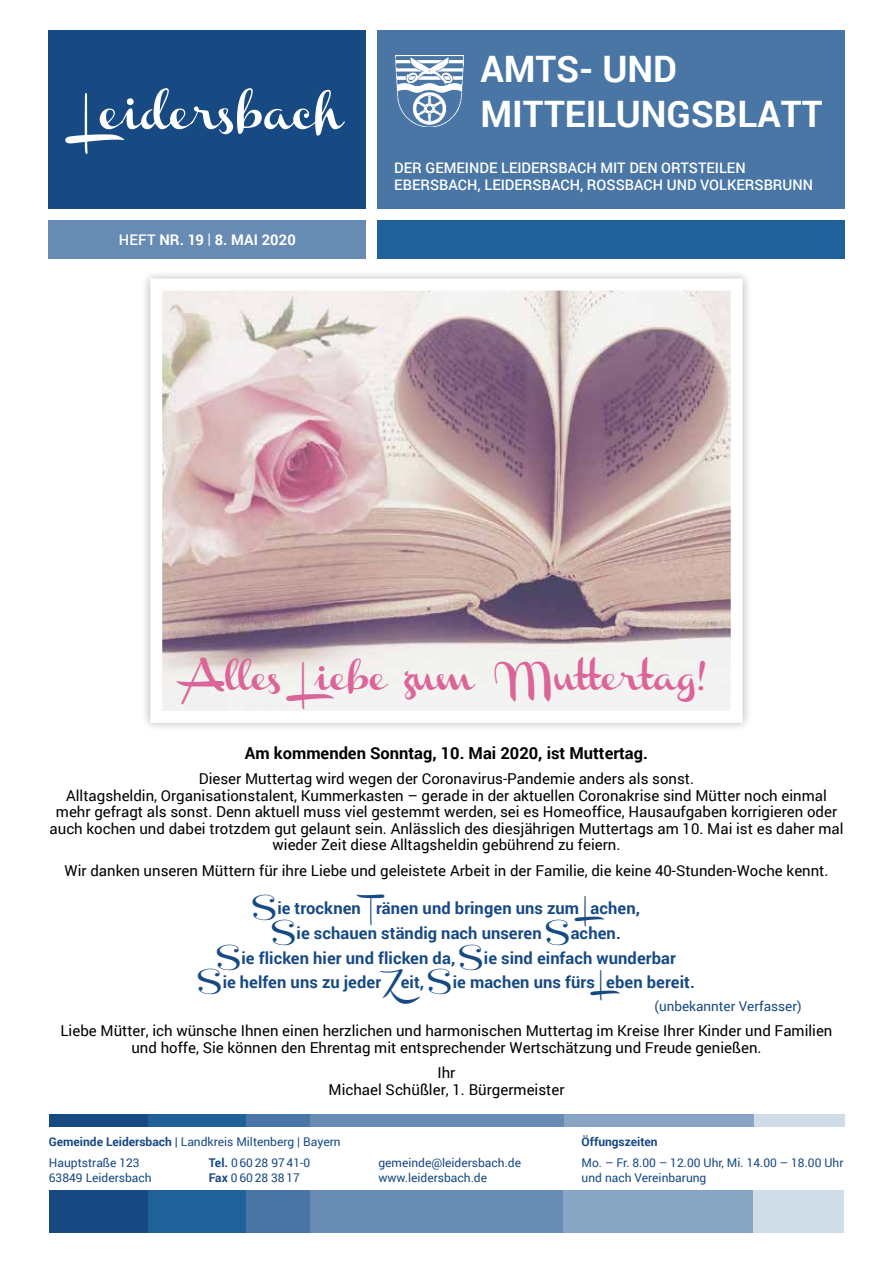
<style>
.page{position:relative;width:893px;height:1263px;background:#fff}
.page>*{position:absolute;margin:0;border:0;box-sizing:border-box;transform-origin:0 0}
.t1{font:700 36.45px/45px "Roboto";color:#fff}
.t2{font:25.5px "Channel";color:#db6498;scale:1.05 1}
.t3{font:700 16.5px/24.8px "Roboto";letter-spacing:.005em;color:#174983;text-align:center}
.t4{font:700 16.5px "Roboto";color:#000}
.t5{font:15px/16.5px "Roboto";color:#000;text-align:center}
.t6{font:700 14.7px "Roboto";letter-spacing:.005em;color:#fff}
.t7{font:500 14.55px/17.4px "Roboto";color:#fff}
.t8{font:13.5px "Roboto";color:#174983}
.t9{font:12px/15px "Roboto";color:#174983}
.t10{font:700 12px "Roboto";color:#174983}
.s1{font-weight:500}
.s2{font-weight:400}
.s3{font-family:"Channel";font-weight:400}
.s4{font-weight:700}
</style>
<div class="page">
<div style="left:140px;top:269px;width:612px;height:464px;background:#000;opacity:.3"></div>
<img style="left:163px;top:292px;width:567px;height:418px">
<div style="left:150px;top:279px;width:593px;height:444px;border:12px solid #fff"></div>
<div style="left:48px;top:30px;width:318px;height:178px;background:#174983"></div>
<svg style="left:65px;top:88px;width:280px;height:66px"></svg>
<div style="left:377px;top:30px;width:468px;height:178px;background:#4976a5"></div>
<div style="left:48px;top:220px;width:318px;height:39px;background:#678bb3"></div>
<div style="left:377px;top:220px;width:468px;height:39px;background:#21619a"></div>
<img style="left:396px;top:55px;width:67px;height:72px">
<div style="left:49px;top:1191px;width:100px;height:42px;background:#174983"></div>
<div style="left:148px;top:1191px;width:98px;height:42px;background:#21619a"></div>
<div style="left:246px;top:1191px;width:64px;height:42px;background:#4976a5"></div>
<div style="left:310px;top:1191px;width:264px;height:42px;background:#678bb3"></div>
<div style="left:563px;top:1191px;width:197px;height:42px;background:#88a5c3"></div>
<div style="left:753px;top:1191px;width:91px;height:42px;background:#d0dce7"></div>
<div style="left:49px;top:1114px;width:100px;height:13px;background:#174983"></div>
<div style="left:149px;top:1114px;width:98px;height:13px;background:#21619a"></div>
<div style="left:247px;top:1114px;width:63px;height:13px;background:#4976a5"></div>
<div style="left:310px;top:1114px;width:264px;height:13px;background:#678bb3"></div>
<div style="left:564px;top:1114px;width:196px;height:13px;background:#88a5c3"></div>
<div style="left:754px;top:1114px;width:90px;height:13px;background:#d0dce7"></div>
<p class="t6" style="left:119px;top:229px;width:178px"><span class="s1">HEFT</span> NR. 19 <span class="s2">|</span> 8. Mai 2020</p>
<h1 class="t1" style="left:480px;top:45px;width:344px">AMTS- UND<br>MITTEILUNGSBLATT</h1>
<p class="t7" style="left:394px;top:158px;width:353px">DER GEMEINDE LEIDERSBACH MIT DEN ORTSTEILEN<br>EBERSBACH, LEIDERSBACH, ROSS</p>
<p class="t7" style="left:625px;top:176px;width:190px">BACH UND VOLKERSBRUNN</p>
<h2 class="t2" style="left:187px;top:666px;width:275px">Alles Liebe zum</h2>
<h2 class="t2" style="left:508px;top:666px;width:190px">Muttertag!</h2>
<p class="t4" style="left:245px;top:741px;width:404px">Am kommenden Sonntag, 10. Mai 2020, ist Muttertag.</p>
<p class="t5" style="left:50px;top:770px;width:795px">Dieser Muttertag wird wegen der Coronavirus-Pandemie anders als sonst.<br>Alltagsheldin, Organisationstalent, Kummerkasten – gerade in der aktuellen Coronakrise sind Mütter noch einmal mehr gefragt als sonst. Denn aktuell muss viel gestemmt werden, sei es Homeoffice, Hausaufgaben korrigieren oder auch kochen und dabei trotzdem gut gelaunt sein. Anlässlich des diesjährigen Muttertags am 10. Mai ist es daher mal wieder Zeit diese Alltagsheldin gebührend zu feiern.</p>
<p class="t5" style="left:65px;top:862px;width:765px">Wir danken unseren Müttern für ihre Liebe und geleistete Arbeit in der Familie, die keine 40-Stunden-Woche kennt.</p>
<p class="t3" style="left:198px;top:895px;width:498px"><span class="s3">S</span>ie trocknen <span class="s3">T</span>ränen und bringen uns zum <span class="s3">L</span>achen,<br><span class="s3">S</span>ie schauen ständig nach unseren <span class="s3">S</span>achen.<br><span class="s3">S</span>ie flicken hier und flicken da, <span class="s3">S</span>ie sind einfach wunderbar <span class="s3">S</span>ie helfen uns zu jeder <span class="s3">Z</span>eit, <span class="s3">S</span>ie machen uns fürs <span class="s3">L</span>eben bereit.</p>
<p class="t8" style="left:655px;top:996px;width:148px">(unbekannter Verfasser)</p>
<p class="t5" style="left:61px;top:1022px;width:773px">Liebe Mütter, ich wünsche Ihnen einen herzlichen und harmonischen Muttertag im Kreise Ihrer Kinder und Familien und hoffe, Sie können den Ehrentag mit entsprechender Wertschätzung und Freude genießen.</p>
<p class="t5" style="left:328px;top:1064px;width:237px">Ihr<br>Michael Schüßler, 1. Bürgermeister</p>
<p class="t9" style="left:49px;top:1131px;width:293px;line-height:21px"><span class="s4">Gemeinde Leidersbach |</span> Landkreis Miltenberg | Bayern<br>Hauptstraße 123</p>
<p class="t9" style="left:49px;top:1170px;width:104px">63849 Leidersbach</p>
<p class="t9" style="left:209px;top:1155px;width:103px"><span class="s4">Tel.</span> 0 60 28 97 41-0<br><span class="s4">Fax</span> 0 60 28 38 17</p>
<p class="t9" style="left:378px;top:1155px;width:144px">gemeinde@leidersbach.de www.leidersbach.de</p>
<p class="t10" style="left:582px;top:1133px;width:78px">Öffungszeiten</p>
<p class="t9" style="left:582px;top:1155px;width:263px">Mo. – Fr. 8.00 – 12.00 Uhr, Mi. 14.00 – 18.00 Uhr und nach Vereinbarung</p>
</div>
